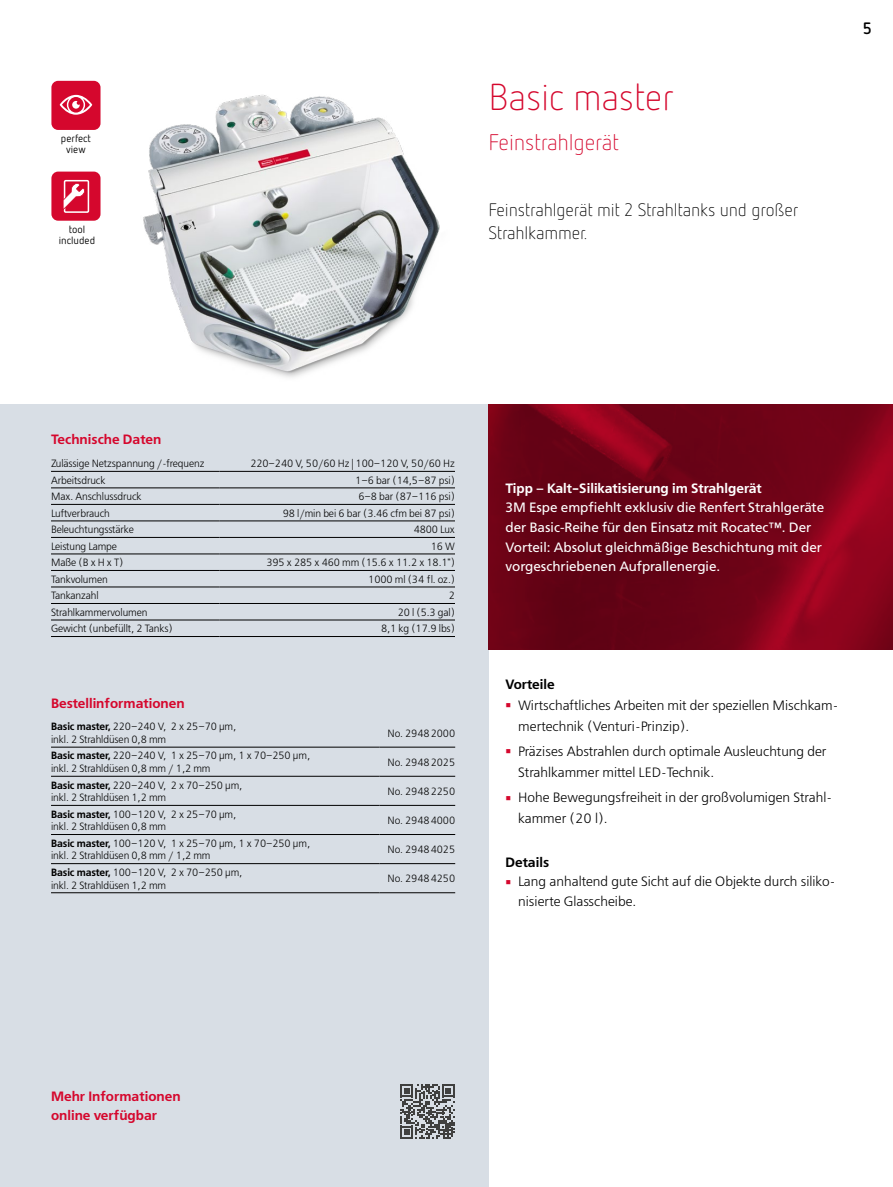
<style>
.page{position:relative;width:893px;height:1187px;background:#fff}
.page>*{position:absolute;margin:0;border:0;box-sizing:border-box;transform-origin:0 0}
.t1{font:300 37.5px "Netto Pro";letter-spacing:-.01em;color:#d5072d}
.t2{font:300 22.5px "Netto Pro";letter-spacing:-.01em;color:#d5072d}
.t3{font:300 18px/23.2px "Netto Pro";letter-spacing:-.01em;color:#000}
.t4{font:700 16.5px "Netto Pro";color:#000}
.t5{font:300 13.5px/21px "Free Set";color:#000}
.t6{font:13.5px/19.6px "Free Set";color:#fff}
.t7{font:600 13.5px/19.6px "Free Set";color:#d5072d}
.t8{font:600 13.5px "Free Set";color:#fff}
.t9{font:600 13.5px "Free Set";color:#000}
.t10{font:300 10.5px/12.6px "Free Set";letter-spacing:-.01em;color:#000;scale:.96 1}
.t11{font:10.5px/10.5px "Netto Pro";color:#000;text-align:center}
.s1{font-weight:600}
</style>
<div class="page">
<div style="left:0;top:404px;width:488px;height:782px;background:#d8dee5"></div>
<svg style="left:488px;top:404px;width:405px;height:245px;background:#740217"></svg>
<img style="left:143px;top:94px;width:297px;height:284px">
<svg style="left:400px;top:1084px;width:55px;height:54px"></svg>
<hr style="left:51px;top:471px;width:169px;height:1px;background:#000">
<hr style="left:220px;top:471px;width:235px;height:1px;background:#000">
<hr style="left:51px;top:570px;width:169px;height:1px;background:#000">
<hr style="left:220px;top:570px;width:235px;height:1px;background:#000">
<hr style="left:51px;top:586px;width:169px;height:1px;background:#000">
<hr style="left:220px;top:586px;width:235px;height:1px;background:#000">
<hr style="left:51px;top:603px;width:169px;height:1px;background:#000">
<hr style="left:220px;top:603px;width:235px;height:1px;background:#000">
<hr style="left:51px;top:619px;width:169px;height:1px;background:#000">
<hr style="left:220px;top:619px;width:235px;height:1px;background:#000">
<hr style="left:51px;top:636px;width:169px;height:1px;background:#000">
<hr style="left:220px;top:636px;width:235px;height:1px;background:#000">
<hr style="left:51px;top:487px;width:169px;height:1px;background:#000">
<hr style="left:220px;top:487px;width:235px;height:1px;background:#000">
<hr style="left:51px;top:504px;width:169px;height:1px;background:#000">
<hr style="left:220px;top:504px;width:235px;height:1px;background:#000">
<hr style="left:51px;top:520px;width:169px;height:1px;background:#000">
<hr style="left:220px;top:520px;width:235px;height:1px;background:#000">
<hr style="left:51px;top:537px;width:169px;height:1px;background:#000">
<hr style="left:220px;top:537px;width:235px;height:1px;background:#000">
<hr style="left:51px;top:553px;width:169px;height:1px;background:#000">
<hr style="left:220px;top:553px;width:235px;height:1px;background:#000">
<hr style="left:51px;top:892px;width:328px;height:1px;background:#000">
<hr style="left:379px;top:892px;width:76px;height:1px;background:#000">
<hr style="left:51px;top:746px;width:328px;height:1px;background:#000">
<hr style="left:379px;top:746px;width:76px;height:1px;background:#000">
<hr style="left:51px;top:776px;width:328px;height:1px;background:#000">
<hr style="left:379px;top:776px;width:76px;height:1px;background:#000">
<hr style="left:51px;top:805px;width:328px;height:1px;background:#000">
<hr style="left:379px;top:805px;width:76px;height:1px;background:#000">
<hr style="left:51px;top:834px;width:328px;height:1px;background:#000">
<hr style="left:379px;top:834px;width:76px;height:1px;background:#000">
<hr style="left:51px;top:863px;width:328px;height:1px;background:#000">
<hr style="left:379px;top:863px;width:76px;height:1px;background:#000">
<div style="left:51px;top:81px;width:50px;height:49px;background:#d5072d;border-radius:7px"></div>
<svg style="left:60px;top:95px;width:32px;height:20px"></svg>
<div style="left:51px;top:171px;width:50px;height:50px;background:#d5072d;border-radius:7px"></div>
<div style="left:64px;top:180px;width:25px;height:33px;border:2px solid #fff"></div>
<svg style="left:63px;top:183px;width:22px;height:28px"></svg>
<p class="t11" style="left:61px;top:133px;width:32px">perfect view</p>
<p class="t11" style="left:59px;top:224px;width:38px">tool included</p>
<h1 class="t1" style="left:488px;top:73px;width:187px">Basic master</h1>
<h2 class="t2" style="left:488px;top:128px;width:132px">Feinstrahlgerät</h2>
<h3 class="t3" style="left:488px;top:197px;width:311px">Feinstrahlgerät mit 2 Strahltanks und großer<br>Strahlkammer.</h3>
<h3 class="t4" style="left:863px;top:17px;width:11px">5</h3>
<p class="t7" style="left:51px;top:430px;width:112px">Technische Daten</p>
<p class="t10" style="left:51px;top:457px;width:161px">Zulässige Netzspannung /-frequenz</p>
<p class="t10" style="left:250px;top:457px;width:215px">220–240 V, 50/60 Hz | 100–120 V, 50/60 Hz</p>
<p class="t10" style="left:51px;top:474px;width:58px">Arbeitsdruck</p>
<p class="t10" style="left:355px;top:474px;width:105px">1–6 bar (14,5–87 psi)</p>
<p class="t10" style="left:51px;top:490px;width:96px">Max. Anschlussdruck</p>
<p class="t10" style="left:358px;top:490px;width:102px">6–8 bar (87–116 psi)</p>
<p class="t10" style="left:51px;top:507px;width:63px">Luftverbrauch</p>
<p class="t10" style="left:283px;top:507px;width:181px">98 l/min bei 6 bar (3.46 cfm bei 87 psi)</p>
<p class="t10" style="left:51px;top:523px;width:88px">Beleuchtungsstärke</p>
<p class="t10" style="left:414px;top:523px;width:45px">4800 Lux</p>
<p class="t10" style="left:51px;top:540px;width:70px">Leistung Lampe</p>
<p class="t10" style="left:431px;top:540px;width:27px">16 W</p>
<p class="t10" style="left:51px;top:556px;width:77px">Maße (B x H x T)</p>
<p class="t10" style="left:266px;top:556px;width:198px">395 x 285 x 460 mm (15.6 x 11.2 x 18.1")</p>
<p class="t10" style="left:51px;top:573px;width:61px">Tankvolumen</p>
<p class="t10" style="left:368px;top:573px;width:92px">1000 ml (34 fl. oz.)</p>
<p class="t10" style="left:51px;top:589px;width:51px">Tankanzahl</p>
<p class="t10" style="left:449px;top:589px;width:8px">2</p>
<p class="t10" style="left:51px;top:606px;width:102px">Strahlkammervolumen</p>
<p class="t10" style="left:398px;top:606px;width:61px">20 l (5.3 gal)</p>
<p class="t10" style="left:51px;top:622px;width:128px">Gewicht (unbefüllt, 2 Tanks)</p>
<p class="t10" style="left:381px;top:622px;width:79px">8,1 kg (17.9 lbs)</p>
<p class="t7" style="left:51px;top:693px;width:135px">Bestellinformationen</p>
<p class="t10" style="left:51px;top:720px;width:194px"><span class="s1">Basic master,</span> 220–240 V, 2 x 25–70 µm, inkl. 2 Strahldüsen 0,8 mm</p>
<p class="t10" style="left:387px;top:726px;width:72px">No. 29482000</p>
<p class="t10" style="left:51px;top:749px;width:271px"><span class="s1">Basic master,</span> 220–240 V, 1 x 25–70 µm, 1 x 70–250 µm, inkl. 2 Strahldüsen 0,8 mm / 1,2 mm</p>
<p class="t10" style="left:387px;top:756px;width:72px">No. 29482025</p>
<p class="t10" style="left:51px;top:778px;width:201px"><span class="s1">Basic master,</span> 220–240 V, 2 x 70–250 µm, inkl. 2 Strahldüsen 1,2 mm</p>
<p class="t10" style="left:387px;top:785px;width:72px">No. 29482250</p>
<p class="t10" style="left:51px;top:807px;width:194px"><span class="s1">Basic master,</span> 100–120 V, 2 x 25–70 µm, inkl. 2 Strahldüsen 0,8 mm</p>
<p class="t10" style="left:387px;top:814px;width:72px">No. 29484000</p>
<p class="t10" style="left:51px;top:837px;width:271px"><span class="s1">Basic master,</span> 100–120 V, 1 x 25–70 µm, 1 x 70–250 µm, inkl. 2 Strahldüsen 0,8 mm / 1,2 mm</p>
<p class="t10" style="left:387px;top:843px;width:72px">No. 29484025</p>
<p class="t10" style="left:51px;top:866px;width:201px"><span class="s1">Basic master,</span> 100–120 V, 2 x 70–250 µm, inkl. 2 Strahldüsen 1,2 mm</p>
<p class="t10" style="left:387px;top:872px;width:72px">No. 29484250</p>
<p class="t8" style="left:505px;top:480px;width:258px">Tipp – Kalt-Silikatisierung im Strahlgerät</p>
<p class="t6" style="left:505px;top:498px;width:320px">3M Espe empfiehlt exklusiv die Renfert Strahlgeräte der Basic-Reihe für den Einsatz mit Rocatec™. Der Vorteil: Absolut gleichmäßige Beschichtung mit der vorgeschriebenen Aufprallenergie.</p>
<p class="t9" style="left:505px;top:676px;width:51px">Vorteile</p>
<p class="t5" style="left:518px;top:694px;width:322px">Wirtschaftliches Arbeiten mit der speziellen Mischkam&shy;mertechnik (Venturi-Prinzip).</p>
<p class="t5" style="left:518px;top:741px;width:310px">Präzises Abstrahlen durch optimale Ausleuchtung der<br>Strahlkammer mittel LED-Technik.</p>
<p class="t5" style="left:518px;top:787px;width:315px">Hohe Bewegungsfreiheit in der großvolumigen Strahl&shy;kammer (20 l).</p>
<p class="t9" style="left:505px;top:854px;width:45px">Details</p>
<p class="t5" style="left:518px;top:872px;width:319px;line-height:19.6px">Lang anhaltend gute Sicht auf die Objekte durch siliko&shy;nisierte Glasscheibe.</p>
<p class="t7" style="left:51px;top:1086px;width:131px">Mehr Informationen online verfügbar</p>
</div>
